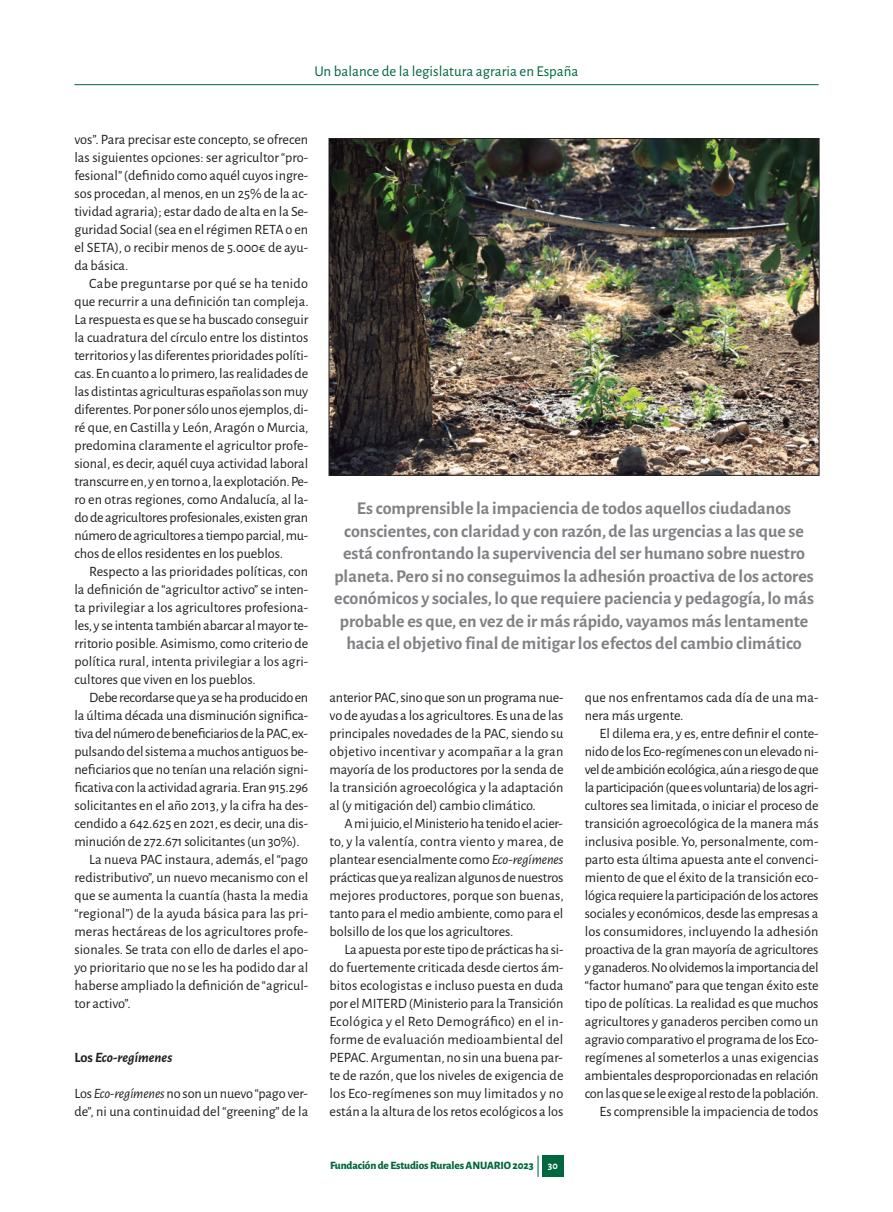
<style>
.page{position:relative;width:893px;height:1212px;background:#fff}
.page>*{position:absolute;margin:0;border:0;box-sizing:border-box;transform-origin:0 0}
.t1{font:700 18px/22.5px "Alegreya Sans";color:#808285;text-align:center}
.t2{font:15px "Alegreya Sans";color:#00673e}
.t3{font:14.25px/18px "Alegreya Sans";color:#231f20;text-align:justify}
.t4{font:italic 700 14.25px "Alegreya Sans";color:#231f20}
.t5{font:800 11.25px "Alegreya Sans";letter-spacing:-.01em;color:#00673e}
.t6{font:700 10.5px "Alegreya Sans";color:#fff}
.s1{font-style:normal}
.s2{font-style:italic}
</style>
<div class="page">
<div style="left:542px;top:1155px;width:22px;height:22px;background:#00673e"></div>
<hr style="left:537px;top:1155px;width:2px;height:22px;background:#00673e">
<hr style="left:74px;top:84px;width:744px;height:1px;background:#00673e">
<img style="left:331px;top:140px;width:486px;height:333px">
<p class="t2" style="left:314px;top:65px;width:265px">Un balance de la legislatura agraria en España</p>
<p class="t3" style="left:74px;top:131px;width:235px">vos”. Para precisar este concepto, se ofrecen las siguientes opciones: ser agricultor “pro&shy;fesional” (definido como aquél cuyos ingre&shy;sos procedan, al menos, en un 25% de la ac&shy;tividad agraria); estar dado de alta en la Se&shy;guridad Social (sea en el régimen RETA o en el SETA), o recibir menos de 5.000€ de ayu&shy;da básica.</p>
<p class="t3" style="left:74px;top:275px;width:236px;text-indent:15px">Cabe preguntarse por qué se ha tenido que recurrir a una definición tan compleja.<br>La respuesta es que se ha buscado conseguir la cuadratura del círculo entre los distintos territorios y las diferentes prioridades políti&shy;cas. En cuanto a lo primero, las realidades de las distintas agriculturas españolas son muy diferentes. Por poner sólo unos ejemplos, di&shy;ré que, en Castilla y León, Aragón o Murcia, predomina claramente el agricultor profe&shy;sional, es decir, aquél cuya actividad laboral transcurre en, y en torno a, la explotación. Pe&shy;ro en otras regiones, como Andalucía, al la&shy;do de agricultores profesionales, existen gran número de agricultores a tiempo parcial, mu&shy;chos de ellos residentes en los pueblos.</p>
<p class="t3" style="left:74px;top:563px;width:235px;text-indent:15px">Respecto a las prioridades políticas, con la definición de “agricultor activo” se inten&shy;ta privilegiar a los agricultores profesiona&shy;les, y se intenta también abarcar al mayor te&shy;rritorio posible. Asimismo, como criterio de política rural, intenta privilegiar a los agri&shy;cultores que viven en los pueblos.</p>
<p class="t3" style="left:74px;top:689px;width:235px;text-indent:15px">Debe recordarse que ya se ha producido en la última década una disminución significa&shy;tiva del número de beneficiarios de la PAC, ex&shy;pulsando del sistema a muchos antiguos be&shy;neficiarios que no tenían una relación signi&shy;ficativa con la actividad agraria. Eran 915.296 solicitantes en el año 2013, y la cifra ha des&shy;cendido a 642.625 en 2021, es decir, una dis&shy;minución de 272.671 solicitantes (un 30%).</p>
<p class="t3" style="left:74px;top:851px;width:235px;text-indent:15px">La nueva PAC instaura, además, el “pago redistributivo”, un nuevo mecanismo con el que se aumenta la cuantía (hasta la media “regional”) de la ayuda básica para las pri&shy;meras hectáreas de los agricultores profe&shy;sionales. Se trata con ello de darles el apo&shy;yo prioritario que no se les ha podido dar al haberse ampliado la definición de “agricul&shy;tor activo”.</p>
<p class="t4" style="left:74px;top:1049px;width:99px"><span class="s1">Los</span> Eco-regímenes</p>
<p class="t3" style="left:74px;top:1085px;width:235px">Los <span class="s2">Eco-regímenes</span> no son un nuevo “pago ver&shy;de”, ni una continuidad del “greening” de la</p>
<p class="t1" style="left:334px;top:498px;width:481px">Es comprensible la impaciencia de todos aquellos ciudadanos conscientes, con claridad y con razón, de las urgencias a las que se está confrontando la supervivencia del ser humano sobre nuestro planeta. Pero si no conseguimos la adhesión proactiva de los actores económicos y sociales, lo que requiere paciencia y pedagogía, lo más probable es que, en vez de ir más rápido, vayamos más lentamente hacia el objetivo final de mitigar los efectos del cambio climático</p>
<p class="t3" style="left:330px;top:689px;width:235px">anterior PAC, sino que son un programa nue&shy;vo de ayudas a los agricultores. Es una de las principales novedades de la PAC, siendo su objetivo incentivar y acompañar a la gran mayoría de los productores por la senda de la transición agroecológica y la adaptación al (y mitigación del) cambio climático.</p>
<p class="t3" style="left:330px;top:815px;width:236px;text-indent:15px">A mi juicio, el Ministerio ha tenido el acier&shy;to, y la valentía, contra viento y marea, de plantear esencialmente como <span class="s2">Eco-regímenes </span>prácticas que ya realizan algunos de nuestros mejores productores, porque son buenas, tanto para el medio ambiente, como para el bolsillo de los que los agricultores.</p>
<p class="t3" style="left:330px;top:941px;width:235px;text-indent:15px">La apuesta por este tipo de prácticas ha si&shy;do fuertemente criticada desde ciertos ám&shy;bitos ecologistas e incluso puesta en duda por el MITERD (Ministerio para la Transición Ecológica y el Reto Demográfico) en el in&shy;forme de evaluación medioambiental del PEPAC. Argumentan, no sin una buena par&shy;te de razón, que los niveles de exigencia de los Eco-regímenes son muy limitados y no están a la altura de los retos ecológicos a los</p>
<p class="t5" style="left:330px;top:1159px;width:205px">Fundación de Estudios Rurales ANUARIO 2023</p>
<p class="t6" style="left:548px;top:1162px;width:11px">30</p>
<p class="t3" style="left:585px;top:689px;width:235px">que nos enfrentamos cada día de una ma&shy;nera más urgente.</p>
<p class="t3" style="left:585px;top:725px;width:236px;text-indent:15px">El dilema era, y es, entre definir el conte&shy;nido de los Eco-regímenes con un elevado ni&shy;vel de ambición ecológica, aún a riesgo de que la participación (que es voluntaria) de los agri&shy;cultores sea limitada, o iniciar el proceso de transición agroecológica de la manera más inclusiva posible. Yo, personalmente, com&shy;parto esta última apuesta ante el convenci&shy;miento de que el éxito de la transición eco&shy;lógica requiere la participación de los actores sociales y económicos, desde las empresas a los consumidores, incluyendo la adhesión proactiva de la gran mayoría de agricultores y ganaderos. No olvidemos la importancia del “factor humano” para que tengan éxito este tipo de políticas. La realidad es que muchos agricultores y ganaderos perciben como un agravio comparativo el programa de los Eco&shy;regímenes al someterlos a unas exigencias ambientales desproporcionadas en relación con las que se le exige al resto de la población.</p>
<p class="t3" style="left:600px;top:1103px;width:220px">Es comprensible la impaciencia de todos</p>
</div>
